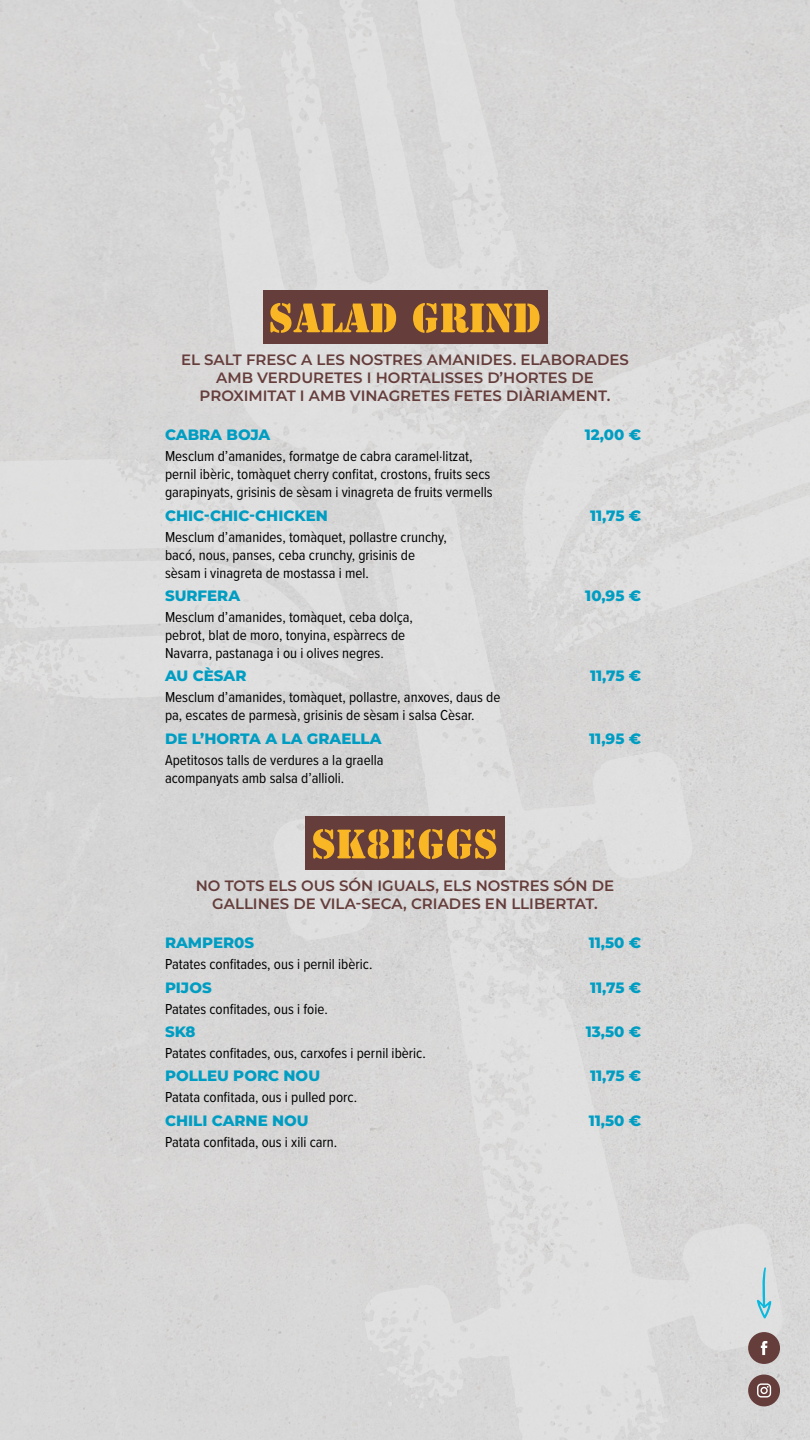
<style>
.page{position:relative;width:810px;height:1440px;background:#d8d7d7}
.page>*{position:absolute;margin:0;border:0;box-sizing:border-box;transform-origin:0 0}
.t1{font:52.5px "Stencil";color:#fab725}
.t2{font:15px/18px "Proxima Nova Cond";color:#000}
.t3{font:600 15px/18px "Montserrat";color:#653d3b;text-align:center}
.t4{font:800 15px "Montserrat";color:#009dc3}
</style>
<div class="page">
<div style="left:748px;top:1375px;width:32px;height:31px;background:#653d3b;border-radius:50%"></div>
<svg style="left:757px;top:1383px;width:14px;height:15px"></svg>
<div style="left:748px;top:1332px;width:32px;height:32px;background:#653d3b;border-radius:50%"></div>
<svg style="left:761px;top:1341px;width:6px;height:14px"></svg>
<svg style="left:757px;top:1267px;width:14px;height:52px"></svg>
<div style="left:263px;top:290px;width:284px;height:54px;background:#653d3b"></div>
<div style="left:305px;top:816px;width:200px;height:54px;background:#653d3b"></div>
<h1 class="t1" style="left:269px;top:290px;width:273px">SALAD GRIND</h1>
<p class="t3" style="left:181px;top:350px;width:449px">EL SALT FRESC A LES NOSTRES AMANIDES. ELABORADES<br>AMB VERDURETES I HORTALISSES D’HORTES DE<br>PROXIMITAT I AMB VINAGRETES FETES DIÀRIAMENT.</p>
<p class="t4" style="left:165px;top:424px;width:107px">CABRA BOJA</p>
<p class="t4" style="left:585px;top:424px;width:58px">12,00 €</p>
<p class="t2" style="left:165px;top:447px;width:329px">Mesclum d’amanides, formatge de cabra caramel·litzat, pernil ibèric, tomàquet cherry confitat, crostons, fruits secs garapinyats, grisinis de sèsam i vinagreta de fruits vermells</p>
<p class="t4" style="left:165px;top:504px;width:164px">CHIC-CHIC-CHICKEN</p>
<p class="t4" style="left:590px;top:504px;width:53px">11,75 €</p>
<p class="t2" style="left:165px;top:527px;width:283px">Mesclum d’amanides, tomàquet, pollastre crunchy, bacó, nous, panses, ceba crunchy, grisinis de sèsam i vinagreta de mostassa i mel.</p>
<p class="t4" style="left:165px;top:585px;width:77px">SURFERA</p>
<p class="t4" style="left:585px;top:585px;width:57px">10,95 €</p>
<p class="t2" style="left:165px;top:607px;width:250px">Mesclum d’amanides, tomàquet, ceba dolça, pebrot, blat de moro, tonyina, espàrrecs de<br>Navarra, pastanaga i ou i olives negres.</p>
<p class="t4" style="left:165px;top:665px;width:83px">AU CÈSAR</p>
<p class="t4" style="left:590px;top:665px;width:53px">11,75 €</p>
<p class="t2" style="left:165px;top:688px;width:337px">Mesclum d’amanides, tomàquet, pollastre, anxoves, daus de pa, escates de parmesà, grisinis de sèsam i salsa Cèsar.</p>
<p class="t4" style="left:165px;top:727px;width:218px">DE L’HORTA A LA GRAELLA</p>
<p class="t4" style="left:589px;top:727px;width:54px">11,95 €</p>
<p class="t2" style="left:165px;top:750px;width:220px">Apetitosos talls de verdures a la graella acompanyats amb salsa d’allioli.</p>
<h1 class="t1" style="left:312px;top:816px;width:188px">SK8EGGS</h1>
<p class="t3" style="left:196px;top:876px;width:420px">NO TOTS ELS OUS SÓN IGUALS, ELS NOSTRES SÓN DE<br>GALLINES DE VILA-SECA, CRIADES EN LLIBERTAT.</p>
<p class="t4" style="left:165px;top:932px;width:91px">RAMPER0S</p>
<p class="t4" style="left:589px;top:932px;width:54px">11,50 €</p>
<p class="t2" style="left:165px;top:955px;width:209px">Patates confitades, ous i pernil ibèric.</p>
<p class="t4" style="left:165px;top:976px;width:48px">PIJOS</p>
<p class="t4" style="left:590px;top:976px;width:53px">11,75 €</p>
<p class="t2" style="left:165px;top:999px;width:164px">Patates confitades, ous i foie.</p>
<p class="t4" style="left:165px;top:1021px;width:32px">SK8</p>
<p class="t4" style="left:586px;top:1021px;width:57px">13,50 €</p>
<p class="t2" style="left:165px;top:1043px;width:262px">Patates confitades, ous, carxofes i pernil ibèric.</p>
<p class="t4" style="left:165px;top:1065px;width:157px">POLLEU PORC NOU</p>
<p class="t4" style="left:590px;top:1065px;width:53px">11,75 €</p>
<p class="t2" style="left:165px;top:1088px;width:194px">Patata confitada, ous i pulled porc.</p>
<p class="t4" style="left:165px;top:1110px;width:145px">CHILI CARNE NOU</p>
<p class="t4" style="left:589px;top:1110px;width:54px">11,50 €</p>
<p class="t2" style="left:165px;top:1132px;width:174px">Patata confitada, ous i xili carn.</p>
</div>
